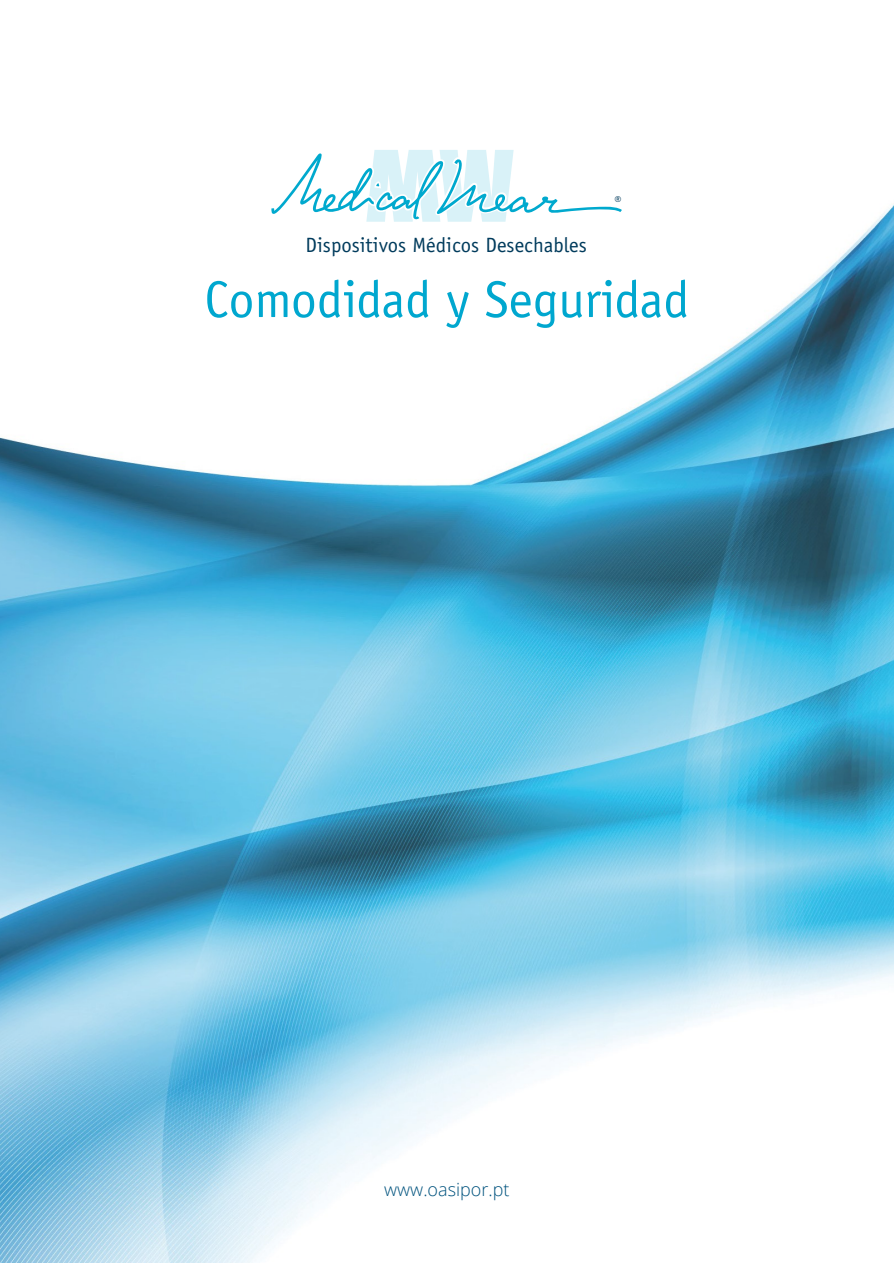
<style>
.page{position:relative;width:894px;height:1263px;background:#fff}
.page>*{position:absolute;margin:0;border:0;box-sizing:border-box;transform-origin:0 0}
.t1{font:51.75px "Officina Sans LT";color:#00a7cf}
.t2{font:20.7px "Officina Sans LT";color:#003b5c}
.t3{font:300 18px "Open Sans";color:#00537e}
.t4{font:12.75px "Officina Sans LT";color:#003b5c}
</style>
<div class="page">
<img style="left:0;top:205px;width:893px;height:1058px">
<svg style="left:269px;top:150px;width:354px;height:72px"></svg>
<p class="t2" style="left:305px;top:237px;width:283px">Dispositivos Médicos Desechables</p>
<p class="t4" style="left:614px;top:196px;width:9px">®</p>
<h1 class="t1" style="left:204px;top:280px;width:486px">Comodidad y Seguridad</h1>
<p class="t3" style="left:384px;top:1182px;width:127px">www.oasipor.pt</p>
</div>
